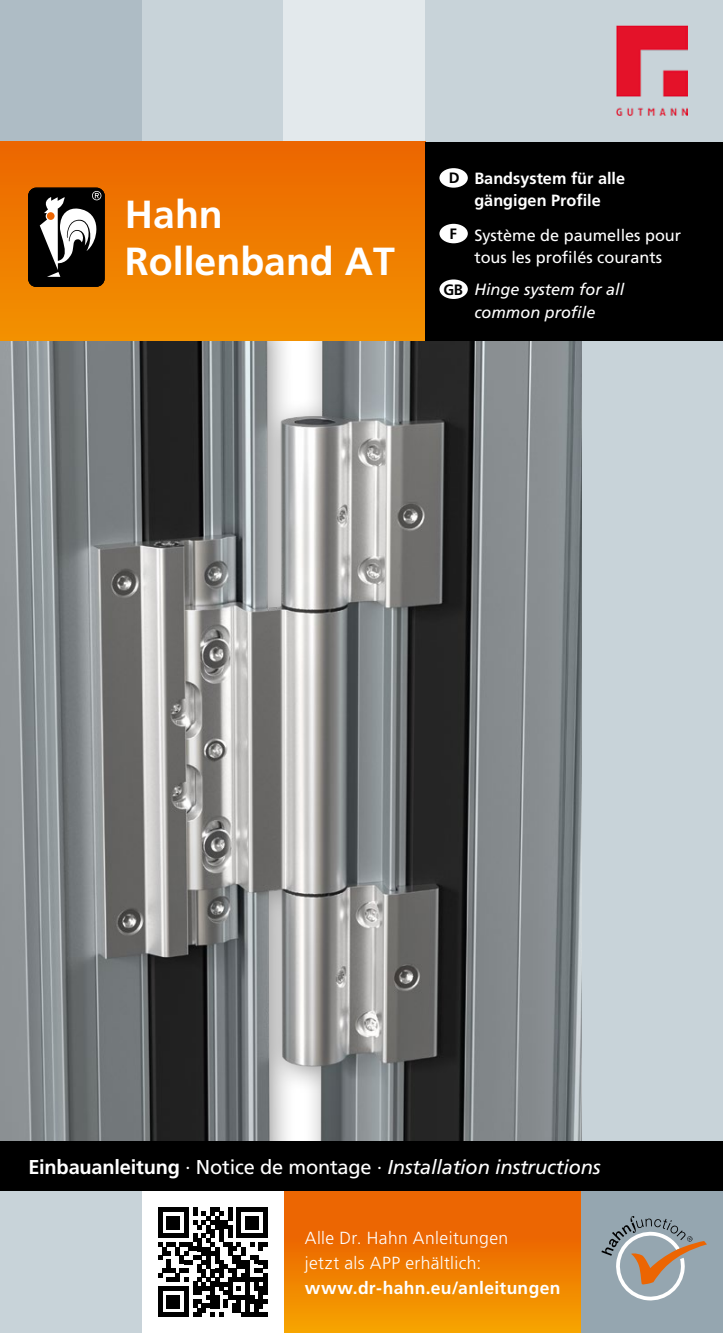
<style>
.page{position:relative;width:723px;height:1333px;background:#fff}
.page>*{position:absolute;margin:0;border:0;box-sizing:border-box;transform-origin:0 0}
.t1{font:700 39.25px/47px "Frutiger LT Pro";color:#fff}
.t2{font:italic 20px "Frutiger LT Pro";letter-spacing:-.01em;color:#fff}
.t3{font:300 17.5px/25px "Frutiger LT Pro";letter-spacing:.02em;color:#fff}
.t4{font:700 17.5px "Frutiger LT Pro";letter-spacing:.015em;color:#fff}
.t5{font:16.25px/22.5px "Frutiger LT Pro";color:#fff;text-align:center}
.t6{font:700 16.25px/22.5px "Frutiger LT Pro";color:#fff;text-align:center}
.t7{font:italic 16.25px/22.5px "Frutiger LT Pro";color:#fff;text-align:center}
.s1{font-size:15px;color:#000}
.s2{font-weight:700;font-size:15px;color:#000}
.s3{font-weight:700;font-style:normal;font-size:15px;color:#000}
.s4{font-weight:700;font-style:normal}
.s5{font-style:normal}
</style>
<div class="page">
<div style="left:0;top:0;width:142px;height:142px;background:#aebcc5"></div>
<div style="left:142px;top:0;width:141px;height:142px;background:#c8d3d9"></div>
<div style="left:283px;top:0;width:142px;height:142px;background:#e3e9ec"></div>
<div style="left:425px;top:0;width:298px;height:1332px;background:#c8d3d9"></div>
<img style="left:0;top:340px;width:581px;height:801px">
<div style="left:283px;top:1191px;width:298px;height:141px;background:linear-gradient(to bottom,#ea5802,#f59f00)"></div>
<div style="left:0;top:1141px;width:723px;height:50px;background:#000"></div>
<svg style="left:158px;top:1207px;width:109px;height:109px"></svg>
<div style="left:0;top:1191px;width:142px;height:141px;background:#c8d3d9"></div>
<div style="left:581px;top:1191px;width:142px;height:141px;background:#95a6b0"></div>
<div style="left:0;top:142px;width:425px;height:198px;background:linear-gradient(to bottom,#eb6600,#f19000)"></div>
<div style="left:29px;top:188px;width:75px;height:98px;background:#000;border-radius:8px"></div>
<div style="left:28px;top:188px;width:76px;height:98px;border:1px solid #000;border-radius:8px"></div>
<svg style="left:40px;top:191px;width:63px;height:86px"></svg>
<div style="left:425px;top:142px;width:298px;height:198px;background:#000"></div>
<div style="left:439px;top:168px;width:29px;height:20px;background:#fff;border-radius:50%"></div>
<div style="left:439px;top:224px;width:29px;height:19px;background:#fff;border-radius:50%"></div>
<div style="left:439px;top:279px;width:29px;height:20px;background:#fff;border-radius:50%"></div>
<svg style="left:601px;top:1216px;width:106px;height:84px"></svg>
<img style="left:616px;top:26px;width:72px;height:90px">
<h1 class="t1" style="left:125px;top:191px;width:271px">Hahn<br>Rollenband AT</h1>
<p class="t6" style="left:449px;top:167px;width:178px"><span class="s1">D</span> Bandsystem für alle gängigen Profile</p>
<p class="t5" style="left:449px;top:224px;width:233px"><span class="s2">F</span> Système de paumelles pour tous les profilés courants</p>
<p class="t7" style="left:443px;top:278px;width:182px"><span class="s3">GB</span> Hinge system for all common profile</p>
<p class="t2" style="left:28px;top:1155px;width:574px"><span class="s4">Einbauanleitung</span> <span class="s5">· Notice de montage ·</span> Installation instructions</p>
<p class="t3" style="left:305px;top:1225px;width:205px">Alle Dr. Hahn Anleitungen jetzt als APP erhältlich:</p>
<p class="t4" style="left:305px;top:1276px;width:257px">www.dr-hahn.eu/anleitungen</p>
</div>
